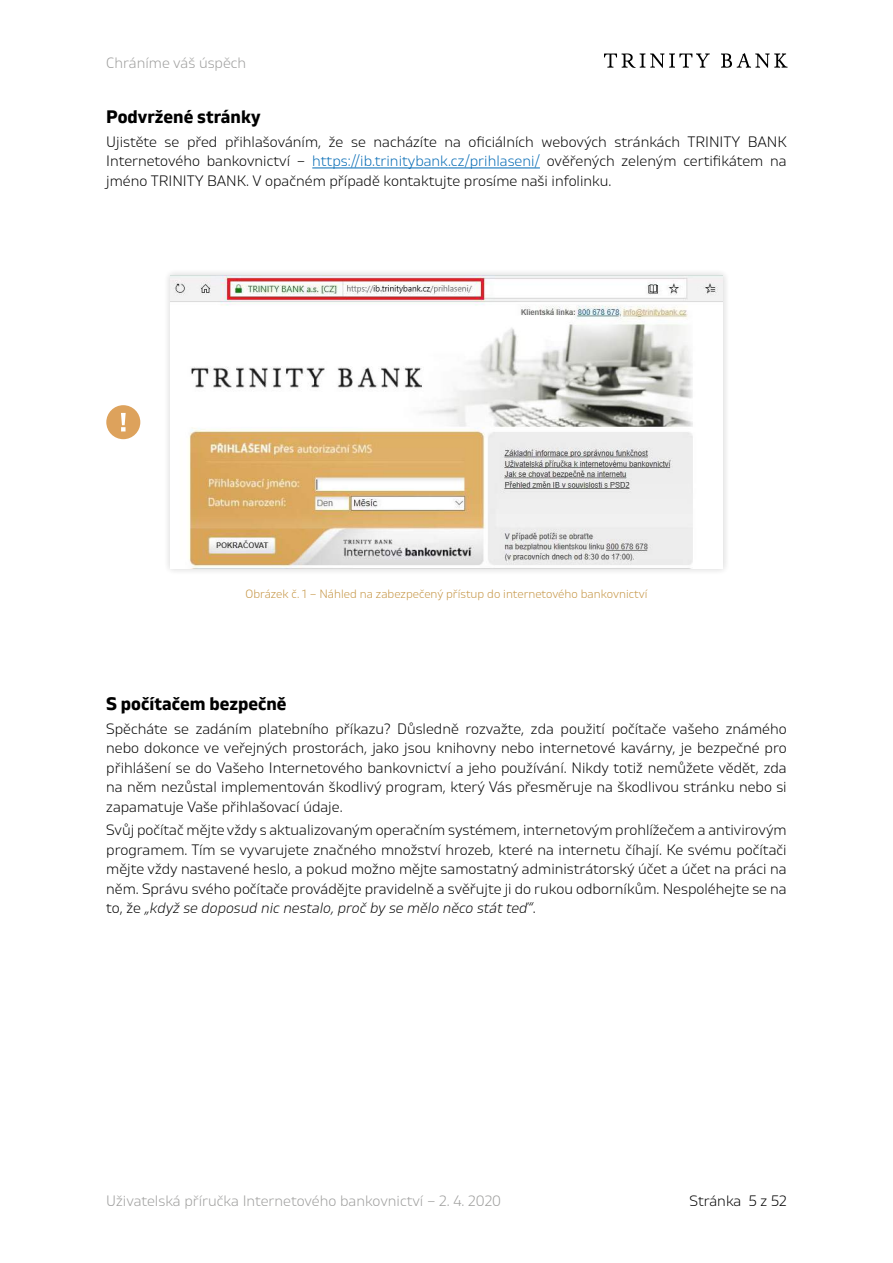
<style>
.page{position:relative;width:893px;height:1263px;background:#fff}
.page>*{position:absolute;margin:0;border:0;box-sizing:border-box;transform-origin:0 0}
.t1{font:700 18px "Gilam";color:#000}
.t2{font:300 15px/19.5px "Gilam";color:#000;text-align:justify}
.t3{font:300 15px "Gilam";color:#9d9d9c}
.t4{font:300 12px "Gilam";color:#c49341}
.s1{color:#0069b4}
.s2{font-style:italic}
</style>
<div class="page">
<svg style="left:721px;top:53px;width:66px;height:15px"></svg>
<svg style="left:604px;top:53px;width:106px;height:15px"></svg>
<hr style="left:312px;top:168px;width:228px;height:1px;background:#0069b4">
<div style="left:163px;top:268px;width:567px;height:308px;background:#000;opacity:.15"></div>
<img style="left:170px;top:276px;width:553px;height:292px">
<div style="left:106px;top:405px;width:34px;height:34px;background:#dda25c;border-radius:50%"></div>
<svg style="left:121px;top:413px;width:5px;height:18px"></svg>
<p class="t3" style="left:106px;top:51px;width:141px">Chráníme váš úspěch</p>
<p class="t1" style="left:106px;top:104px;width:156px">Podvržené stránky</p>
<p class="t2" style="left:106px;top:131px;width:682px">Ujistěte se před přihlašováním, že se nacházíte na oficiálních webových stránkách TRINITY BANK Internetového bankovnictví – <span class="s1">https://ib.trinitybank.cz/prihlaseni/</span> ověřených zeleným certifikátem na jméno TRINITY BANK. V opačném případě kontaktujte prosíme naši infolinku.</p>
<p class="t4" style="left:245px;top:585px;width:403px">Obrázek č. 1 – Náhled na zabezpečený přístup do internetového bankovnictví</p>
<p class="t1" style="left:106px;top:690px;width:182px">S počítačem bezpečně</p>
<p class="t2" style="left:106px;top:718px;width:682px">Spěcháte se zadáním platebního příkazu? Důsledně rozvažte, zda použití počítače vašeho známého nebo dokonce ve veřejných prostorách, jako jsou knihovny nebo internetové kavárny, je bezpečné pro přihlášení se do Vašeho Internetového bankovnictví a jeho používání. Nikdy totiž nemůžete vědět, zda na něm nezůstal implementován škodlivý program, který Vás přesměruje na škodlivou stránku nebo si zapamatuje Vaše přihlašovací údaje.</p>
<p class="t2" style="left:106px;top:819px;width:682px">Svůj počítač mějte vždy s aktualizovaným operačním systémem, internetovým prohlížečem a antivirovým programem. Tím se vyvarujete značného množství hrozeb, které na internetu číhají. Ke svému počítači mějte vždy nastavené heslo, a pokud možno mějte samostatný administrátorský účet a účet na práci na něm. Správu svého počítače provádějte pravidelně a svěřujte ji do rukou odborníkům. Nespoléhejte se na to, že <span class="s2">„když se doposud nic nestalo, proč by se mělo něco stát teď“</span>.</p>
<p class="t3" style="left:106px;top:1189px;width:396px">Uživatelská příručka Internetového bankovnictví – 2. 4. 2020</p>
<p class="t2" style="left:690px;top:1190px;width:99px">Stránka 5 z 52</p>
</div>
